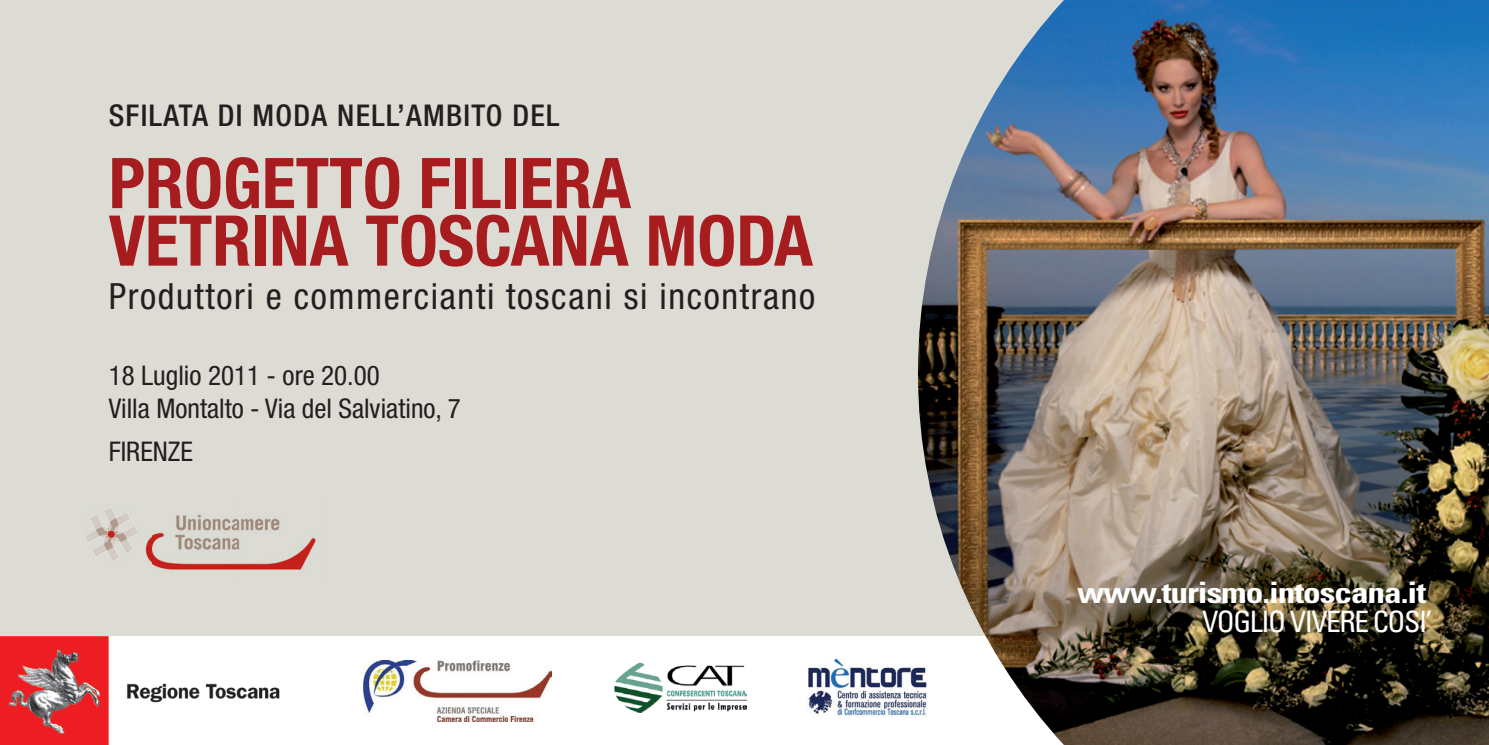
<style>
.page{position:relative;width:1489px;height:745px;background:#fff}
.page>*{position:absolute;margin:0;border:0;box-sizing:border-box;transform-origin:0 0}
.t1{font:700 condensed 70px/57.5px "Helvetica Neue LT Std";color:#a61c1f}
.t2{font:condensed 36.25px "Helvetica Neue LT Std";letter-spacing:.045em;color:#231f20}
.t3{font:500 condensed 30px "Helvetica Neue LT Std";letter-spacing:.045em;color:#231f20}
.t4{font:700 condensed 29.5px "Univers";letter-spacing:-.03em;color:#fff;scale:1.2 1}
.t5{font:condensed 29.5px "Univers";letter-spacing:-.05em;color:#fff}
.t6{font:condensed 27px/32.5px "Helvetica Neue LT Std";color:#231f20}
</style>
<div class="page">
<div style="left:0;top:0;width:1219px;height:744px;background:#dcdcd4"></div>
<div style="left:0;top:635px;width:1449px;height:109px;background:#fff"></div>
<img style="left:917px;top:0;width:571px;height:744px">
<img style="left:364px;top:660px;width:187px;height:61px">
<img style="left:85px;top:508px;width:231px;height:62px">
<img style="left:614px;top:662px;width:132px;height:50px">
<img style="left:808px;top:654px;width:127px;height:65px">
<img style="left:0;top:635px;width:281px;height:109px">
<p class="t3" style="left:109px;top:97px;width:452px">SFILATA DI MODA NELL’AMBITO DEL</p>
<h1 class="t1" style="left:109px;top:153px;width:705px">PROGETTO FILIERA<br>VETRINA TOSCANA MODA</h1>
<h2 class="t2" style="left:109px;top:275px;width:708px">Produttori e commercianti toscani si incontrano</h2>
<p class="t6" style="left:109px;top:359px;width:353px">18 Luglio 2011 - ore 20.00<br>Villa Montalto - Via del Salviatino, 7</p>
<p class="t6" style="left:109px;top:435px;width:86px">FIRENZE</p>
<p class="t4" style="left:1077px;top:574px;width:292px">www.turismo.intoscana.it</p>
<p class="t5" style="left:1201px;top:603px;width:232px">VOGLIO VIVERE COSI’</p>
</div>
